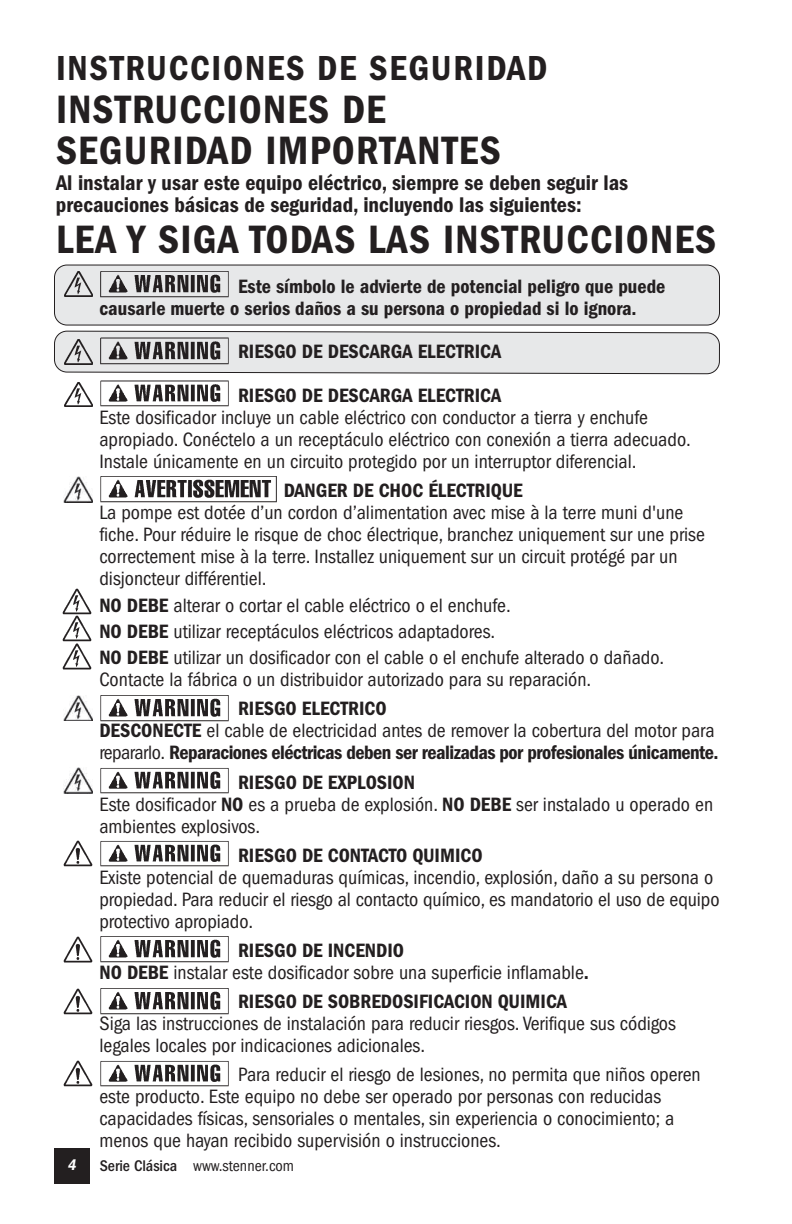
<style>
.page{position:relative;width:792px;height:1224px;background:#fff}
.page>*{position:absolute;margin:0;border:0;box-sizing:border-box;transform-origin:0 0}
.t1{font:600 condensed 41px/41px "Franklin Gothic";letter-spacing:.03em;color:#231f20}
.t2{font:600 condensed 36px "Franklin Gothic";letter-spacing:.05em;color:#231f20}
.t3{font:600 condensed 22px/22px "Franklin Gothic";color:#231f20}
.t4{font:condensed 20px/22px "Franklin Gothic";color:#231f20}
.t5{font:600 condensed 20px/22px "Franklin Gothic";color:#231f20}
.t6{font:600 condensed 20px/22px "Franklin Gothic";letter-spacing:-.025em;color:#231f20}
.t7{font:condensed 16px "Franklin Gothic";color:#231f20}
.t8{font:italic 600 condensed 16px "Franklin Gothic";color:#fff}
.s1{font-weight:600}
.s2{font-weight:400}
.s3{font-weight:500}
</style>
<div class="page">
<div style="left:54px;top:1148px;width:36px;height:36px;background:#231f20"></div>
<svg style="left:54px;top:331px;width:666px;height:43px;background:#dbdcdd"></svg>
<div style="left:54px;top:265px;width:666px;height:60px;background:#e7e8e9;border-radius:12px"></div>
<div style="left:54px;top:265px;width:666px;height:61px;border:2px solid #231f20;border-radius:13px"></div>
<img style="left:98px;top:338px;width:135px;height:26px">
<img style="left:63px;top:339px;width:30px;height:25px">
<img style="left:62px;top:588px;width:30px;height:82px">
<img style="left:100px;top:695px;width:129px;height:26px">
<img style="left:63px;top:695px;width:30px;height:26px">
<img style="left:100px;top:380px;width:129px;height:27px">
<img style="left:64px;top:382px;width:29px;height:25px">
<img style="left:100px;top:1061px;width:129px;height:26px">
<img style="left:100px;top:476px;width:177px;height:26px">
<img style="left:63px;top:477px;width:30px;height:25px">
<img style="left:100px;top:271px;width:129px;height:26px">
<img style="left:64px;top:271px;width:29px;height:25px">
<img style="left:100px;top:841px;width:129px;height:26px">
<img style="left:63px;top:840px;width:30px;height:27px">
<img style="left:100px;top:988px;width:129px;height:27px">
<img style="left:63px;top:988px;width:30px;height:27px">
<img style="left:100px;top:936px;width:129px;height:26px">
<img style="left:63px;top:936px;width:30px;height:27px">
<img style="left:63px;top:1060px;width:30px;height:27px">
<img style="left:100px;top:768px;width:129px;height:26px">
<img style="left:63px;top:768px;width:30px;height:26px">
<h2 class="t2" style="left:56px;top:56px;width:493px">INSTRUCCIONES DE SEGURIDAD</h2>
<h1 class="t1" style="left:56px;top:92px;width:446px">INSTRUCCIONES DE<br>SEGURIDAD IMPORTANTES</h1>
<p class="t3" style="left:56px;top:174px;width:574px">Al instalar y usar este equipo eléctrico, siempre se deben seguir las precauciones básicas de seguridad, incluyendo las siguientes:</p>
<h1 class="t1" style="left:56px;top:222px;width:662px">LEA Y SIGA TODAS LAS INSTRUCCIONES</h1>
<p class="t5" style="left:99px;top:277px;width:568px;text-indent:139px">Este símbolo le advierte de potencial peligro que puede causarle muerte o serios daños a su persona o propiedad si lo ignora.</p>
<p class="t5" style="left:238px;top:332px;width:265px;line-height:43.6px">RIESGO DE DESCARGA ELECTRICA<br>RIESGO DE DESCARGA ELECTRICA</p>
<p class="t4" style="left:99px;top:408px;width:593px">Este dosificador incluye un cable eléctrico con conductor a tierra y enchufe apropiado. Conéctelo a un receptáculo eléctrico con conexión a tierra adecuado.<br>Instale únicamente en un circuito protegido por un interruptor diferencial.</p>
<p class="t5" style="left:284px;top:481px;width:240px">DANGER DE CHOC ÉLECTRIQUE</p>
<p class="t4" style="left:99px;top:503px;width:607px">La pompe est dotée d’un cordon d’alimentation avec mise à la terre muni d'une fiche. Pour réduire le risque de choc électrique, branchez uniquement sur une prise correctement mise à la terre. Installez uniquement sur un circuit protégé par un disjoncteur différentiel.</p>
<p class="t4" style="left:99px;top:593px;width:567px;line-height:26.4px"><span class="s1">NO DEBE</span> alterar o cortar el cable eléctrico o el enchufe.<br><span class="s1">NO DEBE</span> utilizar receptáculos eléctricos adaptadores.<br><span class="s1">NO DEBE</span> utilizar un dosificador con el cable o el enchufe alterado o dañado.</p>
<p class="t4" style="left:99px;top:670px;width:493px">Contacte la fábrica o un distribuidor autorizado para su reparación.</p>
<p class="t6" style="left:99px;top:699px;width:621px;text-indent:139px">RIESGO ELECTRICO<br>DESCONECTE <span class="s2">el cable de electricidad antes de remover la cobertura del motor para repararlo.</span> Reparaciones eléctricas deben ser realizadas por profesionales únicamente.</p>
<p class="t4" style="left:99px;top:773px;width:615px;text-indent:139px"><span class="s1">RIESGO DE EXPLOSION<br></span>Este dosificador <span class="s1">NO</span> es a prueba de explosión. <span class="s1">NO DEBE</span> ser instalado u operado en ambientes explosivos.</p>
<p class="t5" style="left:238px;top:846px;width:246px">RIESGO DE CONTACTO QUIMICO</p>
<p class="t4" style="left:99px;top:868px;width:622px">Existe potencial de quemaduras químicas, incendio, explosión, daño a su persona o propiedad. Para reducir el riesgo al contacto químico, es mandatorio el uso de equipo protectivo apropiado.</p>
<p class="t4" style="left:99px;top:941px;width:491px;text-indent:139px"><span class="s1">RIESGO DE INCENDIO<br>NO DEBE</span> instalar este dosificador sobre una superficie inflamable<span class="s1">.</span></p>
<p class="t5" style="left:238px;top:992px;width:331px">RIESGO DE SOBREDOSIFICACION QUIMICA</p>
<p class="t4" style="left:99px;top:1014px;width:578px">Siga las instrucciones de instalación para reducir riesgos. Verifique sus códigos legales locales por indicaciones adicionales.</p>
<p class="t4" style="left:99px;top:1065px;width:603px;text-indent:139px">Para reducir el riesgo de lesiones, no permita que niños operen este producto. Este equipo no debe ser operado por personas con reducidas capacidades físicas, sensoriales o mentales, sin experiencia o conocimiento; a menos que hayan recibido supervisión o instrucciones.</p>
<p class="t8" style="left:68px;top:1159px;width:10px">4</p>
<p class="t7" style="left:100px;top:1160px;width:196px"><span class="s3">Serie Clásica</span> www.stenner.com</p>
</div>
